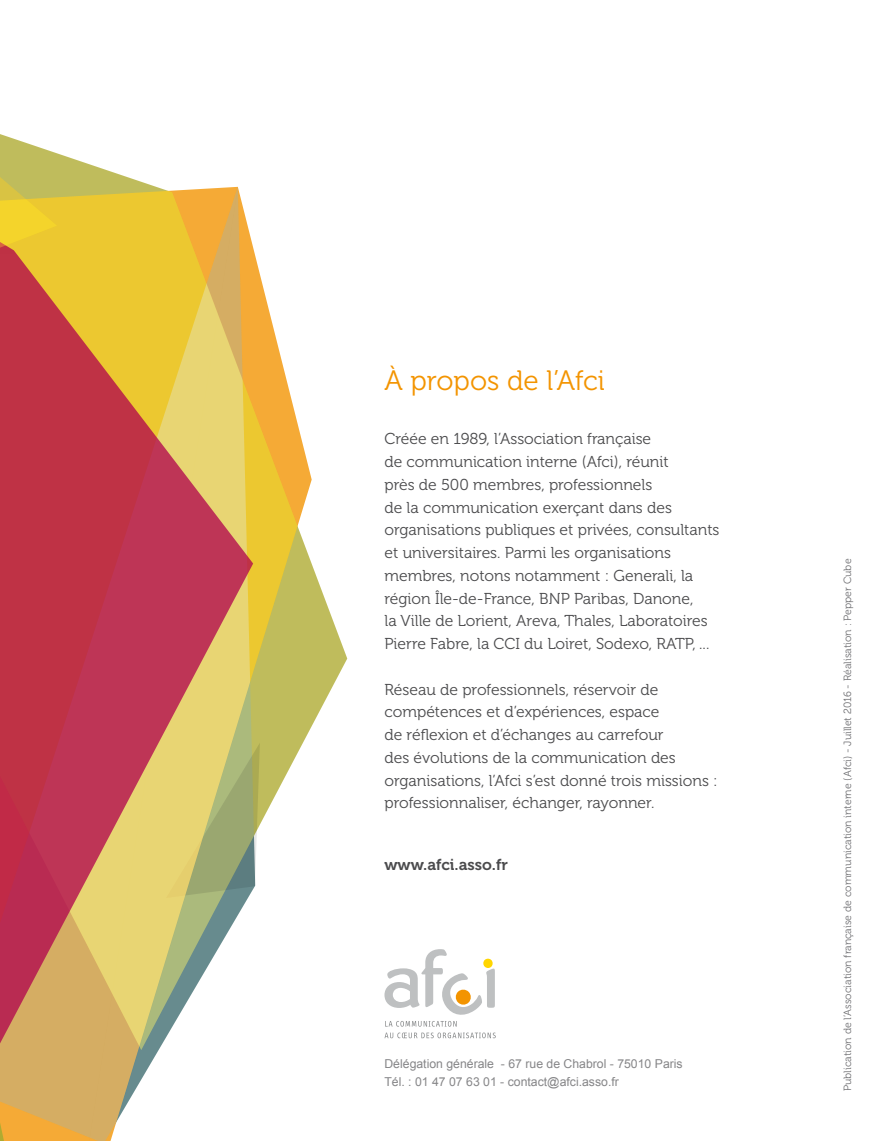
<style>
.page{position:relative;width:893px;height:1141px;background:#fff}
.page>*{position:absolute;margin:0;border:0;box-sizing:border-box;transform-origin:0 0}
.t1{font:28px "Museo 300";color:#f39400}
.t2{font:15.75px/22.8px "Museo 300";color:#4b4b4d}
.t3{font:15.75px "Museo 700";color:#4b4b4d}
.t4{font:12.25px/17.5px "Arial";color:#868688}
.t5{font:10.5px "Museo 300";color:#707073}
</style>
<div class="page">
<svg style="left:312px;top:565px;width:35px;height:161px"></svg>
<svg style="left:253px;top:247px;width:59px;height:642px"></svg>
<svg style="left:0;top:153px;width:253px;height:988px;background:#d18b66"></svg>
<svg style="left:0;top:134px;width:57px;height:120px;background:#dbc752"></svg>
<svg style="left:384px;top:949px;width:111px;height:78px"></svg>
<svg style="left:384px;top:1033px;width:112px;height:5px"></svg>
<h1 class="t1" style="left:384px;top:365px;width:222px">À propos de l’Afci</h1>
<p class="t2" style="left:384px;top:428px;width:337px">Créée en 1989, l’Association française<br>de communication interne (Afci), réunit<br>près de 500 membres, professionnels<br>de la communication exerçant dans des organisations publiques et privées, consultants et universitaires. Parmi les organisations membres, notons notamment : Generali, la région Île-de-France, BNP Paribas, Danone,<br>la Ville de Lorient, Areva, Thales, Laboratoires Pierre Fabre, la CCI</p>
<p class="t2" style="left:524px;top:633px;width:187px">du Loiret, Sodexo, RATP, ...</p>
<p class="t2" style="left:384px;top:678px;width:335px">Réseau de professionnels, réservoir de compétences et d’expériences, espace<br>de réflexion et d’échanges au carrefour<br>des évolutions de la communication des organisations, l’Afci s’est donné trois missions : professionnaliser, échanger, rayonner.</p>
<p class="t3" style="left:384px;top:855px;width:125px">www.afci.asso.fr</p>
<p class="t4" style="left:384px;top:1055px;width:300px">Délégation générale - 67 rue de Chabrol - 75010 Paris<br>Tél. : 01 47 07 63 01 - contact@afci.asso.fr</p>
<p class="t5" style="left:842px;top:1091px;width:534px;rotate:-90deg">Publication de l’Association française de communication interne (Afci) - Juillet 2016 - Réalisation : Pepper Cube</p>
</div>
